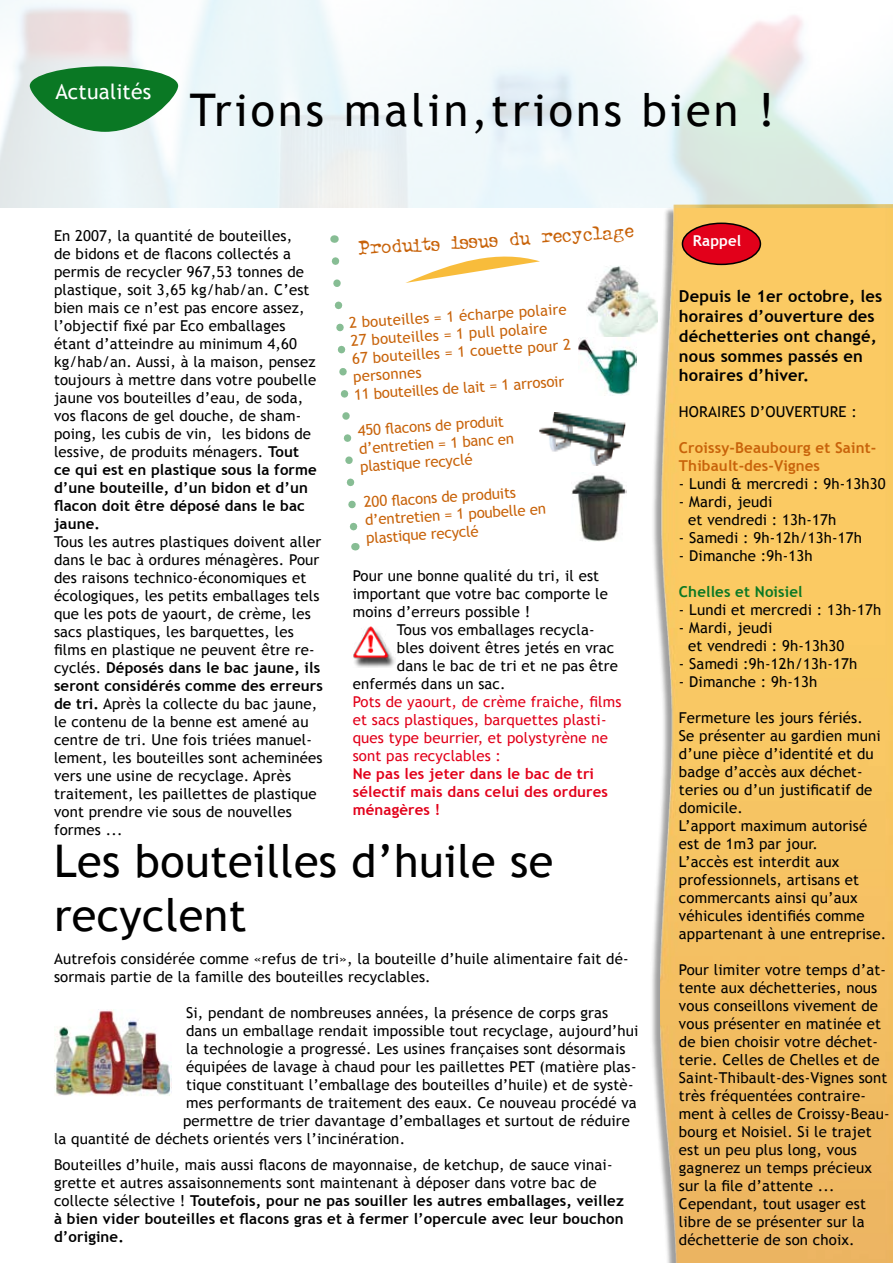
<style>
.page{position:relative;width:893px;height:1263px;background:#fff}
.page>*{position:absolute;margin:0;border:0;box-sizing:border-box;transform-origin:0 0}
.t1{font:45px/54px "Trebuchet MS";letter-spacing:.01em;color:#000}
.t2{font:45px "Trebuchet MS";letter-spacing:.07em;color:#000}
.t3{font:21px "Typewriter Oldstyle";color:#c8630a}
.t4{font:21px "Trebuchet MS";letter-spacing:.01em;color:#fff}
.t5{font:700 16.5px/19.8px "Trebuchet MS";letter-spacing:.01em;color:#000}
.t6{font:15px/18px "Trebuchet MS";letter-spacing:.01em;color:#000}
.t7{font:15px/18px "Trebuchet MS";color:#c8630a}
.t8{font:15px/18px "Trebuchet MS";letter-spacing:.01em;color:#e2001a}
.t9{font:700 15px/18px "Trebuchet MS";letter-spacing:.01em;color:#e2001a}
.t10{font:700 15px/18px "Trebuchet MS";letter-spacing:.01em;color:#c8630a}
.t11{font:700 15px "Trebuchet MS";letter-spacing:.01em;color:#0a7824}
.t12{font:700 15px "Trebuchet MS";letter-spacing:.01em;color:#fff}
.s1{font-weight:700}
</style>
<div class="page">
<div style="left:649px;top:205px;width:243px;height:1058px;background:#000;opacity:.6"></div>
<img style="left:661px;top:208px;width:232px;height:1055px">
<img style="left:54px;top:1009px;width:118px;height:87px">
<div style="left:682px;top:223px;width:78px;height:41px;background:#e2001a;border-radius:50%"></div>
<div style="left:682px;top:223px;width:79px;height:42px;border:2px solid #000;border-radius:50%"></div>
<svg style="left:331px;top:257px;width:29px;height:293px"></svg>
<svg style="left:406px;top:256px;width:134px;height:27px"></svg>
<svg style="left:30px;top:66px;width:148px;height:66px;background:#47995b"></svg>
<img style="left:587px;top:265px;width:71px;height:76px">
<img style="left:540px;top:412px;width:85px;height:54px">
<img style="left:578px;top:337px;width:58px;height:58px">
<img style="left:571px;top:475px;width:55px;height:66px">
<img style="left:353px;top:626px;width:42px;height:42px">
<h2 class="t4" style="left:55px;top:79px;width:97px">Actualités</h2>
<h1 class="t2" style="left:190px;top:84px;width:586px">Trions malin,trions bien !</h1>
<p class="t6" style="left:54px;top:227px;width:264px">En 2007, la quantité de bouteilles,<br>de bidons et de flacons collectés a permis de recycler 967,53 tonnes de plastique, soit 3,65 kg/hab/an. C’est bien mais ce n’est pas encore assez, l’objectif fixé par Eco emballages étant d’atteindre au minimum 4,60 kg/hab/an. Aussi, à la maison, pensez toujours à mettre dans votre poubelle jaune vos bouteilles d’eau, de soda, vos flacons de gel douche, de sham&shy;poing, les cubis de vin, les bidons de lessive, de produits ménagers. <span class="s1">Tout ce qui est en plastique sous la forme d’une bouteille, d’un bidon et d’un flacon doit être déposé dans le bac jaune.</span></p>
<p class="t6" style="left:54px;top:533px;width:270px">Tous les autres plastiques doivent aller dans le bac à ordures ménagères. Pour des raisons technico-économiques et écologiques, les petits emballages tels que les pots de yaourt, de crème, les sacs plastiques, les barquettes, les films en plastique ne peuvent être re&shy;cyclés. <span class="s1">Déposés dans le bac jaune, ils seront considérés comme des erreurs de tri.</span> Après la collecte du bac jaune, le contenu de la benne est amené au centre de tri. Une fois triées manuel&shy;lement, les bouteilles sont acheminées vers une usine de recyclage. Après traitement, les paillettes de plastique vont prendre vie sous de nouvelles formes ...</p>
<h2 class="t3" style="left:358px;top:237px;width:277px;rotate:-4deg">Produits issus du recyclage</h2>
<p class="t7" style="left:348px;top:314px;width:221px;rotate:-4deg">2 bouteilles = 1 écharpe polaire<br>27 bouteilles = 1 pull polaire<br>67 bouteilles = 1 couette pour 2 personnes<br>11 bouteilles de lait = 1 arrosoir</p>
<p class="t7" style="left:357px;top:422px;width:157px;rotate:-4deg">450 fl acons de produit d’entretien = 1 banc en plastique recyclé</p>
<p class="t7" style="left:363px;top:494px;width:183px;rotate:-4deg">200 fl acons de produits d’entretien = 1 poubelle en plastique recyclé</p>
<p class="t6" style="left:353px;top:567px;width:257px">Pour une bonne qualité du tri, il est important que votre bac comporte le moins d’erreurs possible !</p>
<p class="t6" style="left:397px;top:621px;width:199px">Tous vos emballages recycla-</p>
<p class="t6" style="left:397px;top:639px;width:219px">bles doivent êtres jetés en vrac</p>
<p class="t6" style="left:397px;top:657px;width:223px">dans le bac de tri et ne pas être</p>
<p class="t6" style="left:353px;top:675px;width:154px">enfermés dans un sac.</p>
<p class="t8" style="left:353px;top:693px;width:270px">Pots de yaourt, de crème fraiche, films et sacs plastiques, barquettes plasti&shy;ques type beurrier, et polystyrène ne sont pas recyclables :</p>
<p class="t9" style="left:353px;top:765px;width:257px">Ne pas les jeter dans le bac de tri sélectif mais dans celui des ordures ménagères !</p>
<h1 class="t1" style="left:54px;top:835px;width:501px">Les bouteilles d’huile se recyclent</h1>
<p class="t6" style="left:54px;top:949px;width:576px">Autrefois considérée comme «refus de tri», la bouteille d’huile alimentaire fait dé&shy;sormais partie de la famille des bouteilles recyclables.</p>
<p class="t6" style="left:186px;top:1003px;width:423px">Si, pendant de nombreuses années, la présence de corps gras</p>
<p class="t6" style="left:186px;top:1021px;width:454px">dans un emballage rendait impossible tout recyclage, aujourd’hui</p>
<p class="t6" style="left:186px;top:1039px;width:441px">la technologie a progressé. Les usines françaises sont désormais</p>
<p class="t6" style="left:186px;top:1057px;width:452px">équipées de lavage à chaud pour les paillettes PET (matière plas-</p>
<p class="t6" style="left:186px;top:1075px;width:449px">tique constituant l’emballage des bouteilles d’huile) et de systè-</p>
<p class="t6" style="left:186px;top:1093px;width:452px">mes performants de traitement des eaux. Ce nouveau procédé va</p>
<p class="t6" style="left:183px;top:1111px;width:448px">permettre de trier davantage d’emballages et surtout de réduire</p>
<p class="t6" style="left:54px;top:1129px;width:353px">la quantité de déchets orientés vers l’incinération.</p>
<p class="t6" style="left:54px;top:1156px;width:571px">Bouteilles d’huile, mais aussi flacons de mayonnaise, de ketchup, de sauce vinai&shy;grette et autres assaisonnements sont maintenant à déposer dans votre bac de collecte sélective ! <span class="s1">Toutefois, pour ne pas souiller les autres emballages, veillez à bien vider bouteilles et flacons gras et à fermer l’opercule avec leur bouchon d’origine.</span></p>
<p class="t12" style="left:693px;top:232px;width:50px">Rappel</p>
<p class="t5" style="left:679px;top:286px;width:205px">Depuis le 1er octobre, les horaires d’ouverture des déchetteries ont changé, nous sommes passés en horaires d’hiver.</p>
<p class="t6" style="left:679px;top:403px;width:180px">HORAIRES D’OUVERTURE :</p>
<p class="t10" style="left:679px;top:439px;width:199px">Croissy-Beaubourg et Saint-<br>Thibault-des-Vignes</p>
<p class="t6" style="left:679px;top:475px;width:208px">- Lundi &amp; mercredi : 9h-13h30</p>
<p class="t6" style="left:688px;top:493px;width:150px;text-indent:-9px">- Mardi, jeudi<br>et vendredi : 13h-17h</p>
<p class="t6" style="left:679px;top:529px;width:185px">- Samedi : 9h-12h/13h-17h</p>
<p class="t6" style="left:679px;top:547px;width:135px">- Dimanche :9h-13h</p>
<p class="t11" style="left:679px;top:583px;width:125px">Chelles et Noisiel</p>
<p class="t6" style="left:679px;top:601px;width:204px">- Lundi et mercredi : 13h-17h</p>
<p class="t6" style="left:688px;top:619px;width:158px;text-indent:-9px">- Mardi, jeudi<br>et vendredi : 9h-13h30</p>
<p class="t6" style="left:679px;top:655px;width:180px">- Samedi :9h-12h/13h-17h</p>
<p class="t6" style="left:679px;top:673px;width:140px">- Dimanche : 9h-13h</p>
<p class="t6" style="left:679px;top:709px;width:209px">Fermeture les jours fériés.<br>Se présenter au gardien muni d’une pièce d’identité et du badge d’accès aux déchet&shy;teries ou d’un justificatif de domicile.<br>L’apport maximum autorisé est de 1m3 par jour.<br>L’accès est interdit aux professionnels, artisans et commercants ainsi qu’aux véhicules identifiés comme appartenant à une entreprise.</p>
<p class="t6" style="left:679px;top:961px;width:212px">Pour limiter votre temps d’at&shy;tente aux déchetteries, nous vous conseillons vivement de vous présenter en matinée et de bien choisir votre déchet&shy;terie. Celles de Chelles et de<br>Saint-Thibault-des-Vignes sont très fréquentées contraire&shy;ment à celles de Croissy-Beau&shy;bourg et Noisiel. Si le trajet est un peu plus long, vous gagnerez un temps précieux sur la file d’attente ...<br>Cependant, tout usager est libre de se présenter sur la déchetterie de son choix.</p>
</div>
